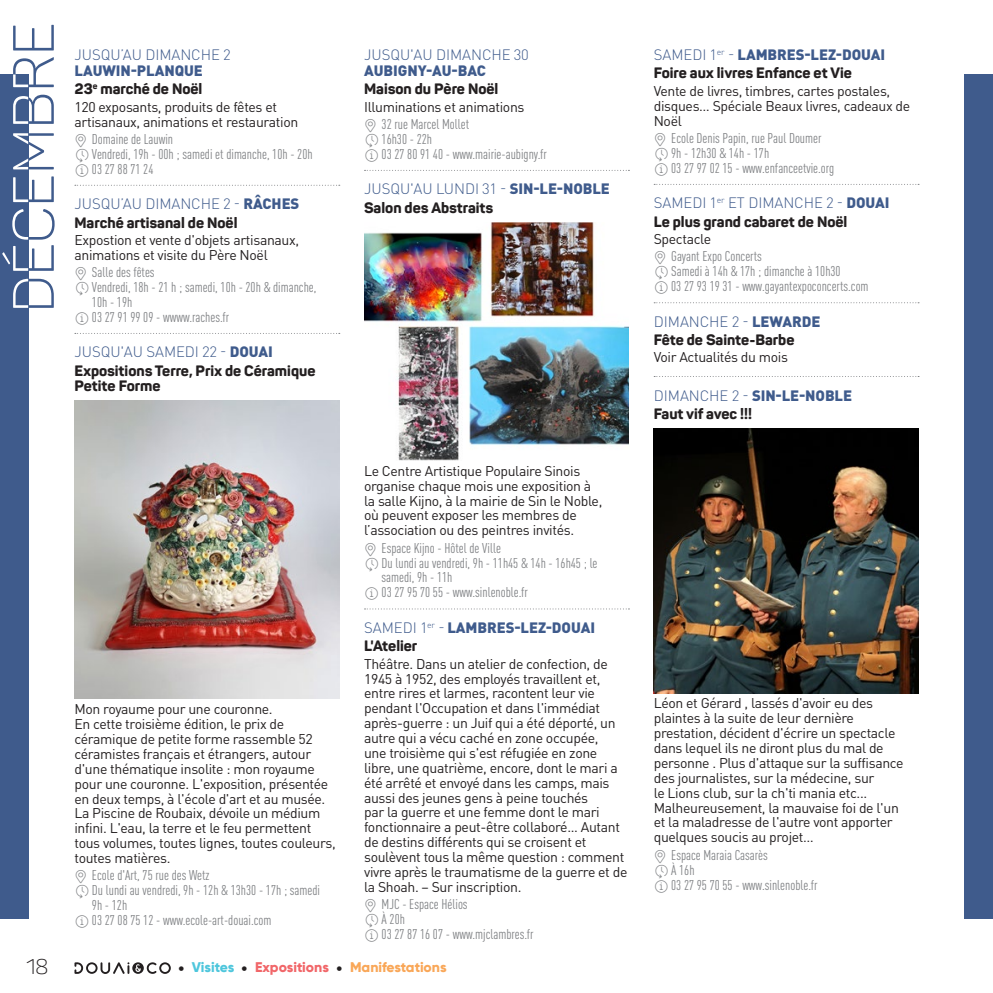
<style>
.page{position:relative;width:993px;height:993px;background:#fff}
.page>*{position:absolute;margin:0;border:0;box-sizing:border-box;transform-origin:0 0}
.t1{font:300 21px "Panton";color:#231f20}
.TITRE_OCT{font:800 14.88px/15.8px "Panton";color:#231f20}
.DATE_DEC{font:300 14.88px/15.8px "DIN Pro";letter-spacing:-.005em;color:#3f5b8c}
.DATE_DEC-2{font:900 14.88px "DIN Pro";letter-spacing:-.005em;color:#3f5b8c}
.TXT_COURANT{font:14px/14.9px "DIN Pro";letter-spacing:-.025em;color:#231f20}
.LIEU_ACTU_NOV{font:condensed 14px/14.9px "DIN Pro";color:#808285}
.t2{font:800 14px "Gilroy";color:#f9a758}
.s1{font-weight:900}
.s2{font-family:"Panton Icons A";font-weight:700;font-stretch:normal}
.s3{font-family:"Panton Icons D";font-weight:700;font-stretch:normal}
.s4{font-weight:300}
.s5{font-size:15.22px;color:#231f20}
.s6{color:#4ec6dc}
.s7{color:#f16669}
</style>
<div class="page">
<div style="left:0;top:74px;width:28px;height:844px;background:#3f5b8c"></div>
<svg style="left:2px;top:25px;width:53px;height:283px"></svg>
<div style="left:964px;top:74px;width:28px;height:844px;background:#3f5b8c"></div>
<svg style="left:75px;top:185px;width:265px;height:1px"></svg>
<svg style="left:75px;top:333px;width:265px;height:1px"></svg>
<img style="left:74px;top:401px;width:265px;height:297px">
<svg style="left:364px;top:170px;width:265px;height:1px"></svg>
<svg style="left:364px;top:608px;width:265px;height:1px"></svg>
<img style="left:364px;top:222px;width:264px;height:238px">
<svg style="left:654px;top:184px;width:264px;height:1px"></svg>
<svg style="left:654px;top:302px;width:264px;height:1px"></svg>
<svg style="left:654px;top:376px;width:264px;height:1px"></svg>
<img style="left:653px;top:428px;width:265px;height:264px">
<svg style="left:74px;top:962px;width:97px;height:11px"></svg>
<p class="t1" style="left:26px;top:953px;width:24px">18</p>
<p class="DATE_DEC" style="left:75px;top:46px;width:158px">JUSQU’AU DIMANCHE 2<br><span class="s1">LAUWIN-PLANQUE</span></p>
<p class="TITRE_OCT" style="left:74px;top:81px;width:129px">23<sup>e</sup> marché de Noël</p>
<p class="TXT_COURANT" style="left:74px;top:98px;width:225px">120 exposants, produits de fêtes et artisanaux, animations et restauration</p>
<p class="LIEU_ACTU_NOV" style="left:74px;top:130px;width:100px"><span class="s2">A</span> Domaine de Lauwin</p>
<p class="LIEU_ACTU_NOV" style="left:74px;top:145px;width:239px"><span class="s3">A</span> Vendredi, 19h - 00h ; samedi et dimanche, 10h - 20h</p>
<p class="LIEU_ACTU_NOV" style="left:74px;top:160px;width:80px"><span class="s3">B</span> 03 27 88 71 24</p>
<p class="DATE_DEC" style="left:75px;top:195px;width:226px">JUSQU’AU DIMANCHE 2 - <span class="s1">RÂCHES</span></p>
<p class="TITRE_OCT" style="left:74px;top:214px;width:164px">Marché artisanal de Noël</p>
<p class="TXT_COURANT" style="left:74px;top:231px;width:226px">Expostion et vente d'objets artisanaux, animations et visite du Père Noël</p>
<p class="LIEU_ACTU_NOV" style="left:74px;top:264px;width:82px"><span class="s2">A</span> Salle des fêtes</p>
<p class="LIEU_ACTU_NOV" style="left:92px;top:278px;width:226px;text-indent:-18px"><span class="s3">A</span> Vendredi, 18h - 21 h ; samedi, 10h - 20h &amp; dimanche,<br>10h - 19h</p>
<p class="LIEU_ACTU_NOV" style="left:74px;top:308px;width:156px"><span class="s3">B</span> 03 27 91 99 09 - wwww.raches.fr</p>
<p class="DATE_DEC" style="left:75px;top:343px;width:200px">JUSQU'AU SAMEDI 22 - <span class="s1">DOUAI</span></p>
<p class="TITRE_OCT" style="left:74px;top:362px;width:242px">Expositions Terre, Prix de Céramique<br>Petite Forme</p>
<p class="TXT_COURANT" style="left:74px;top:700px;width:200px">Mon royaume pour une couronne.</p>
<p class="TXT_COURANT" style="left:74px;top:715px;width:263px">En cette troisième édition, le prix de céramique de petite forme rassemble 52 céramistes français et étrangers, autour d'une thématique insolite : mon royaume pour une couronne. L'exposition, présentée en deux temps, à l'école d'art et au musée.<br>La Piscine de Roubaix, dévoile un médium infini. L'eau, la terre et le feu permettent tous volumes, toutes lignes, toutes couleurs, toutes matières.</p>
<p class="LIEU_ACTU_NOV" style="left:74px;top:866px;width:136px"><span class="s2">A</span> Ecole d'Art, 75 rue des Wetz</p>
<p class="LIEU_ACTU_NOV" style="left:92px;top:881px;width:229px;text-indent:-18px"><span class="s3">A</span> Du lundi au vendredi, 9h - 12h &amp; 13h30 - 17h ; samedi<br>9h - 12h</p>
<p class="LIEU_ACTU_NOV" style="left:74px;top:911px;width:198px"><span class="s3">B</span> 03 27 08 75 12 - www.ecole-art-douai.com</p>
<p class="DATE_DEC" style="left:364px;top:46px;width:166px">JUSQU'AU DIMANCHE 30<br><span class="s1">AUBIGNY-AU-BAC</span></p>
<p class="TITRE_OCT" style="left:364px;top:81px;width:136px">Maison du Père Noël</p>
<p class="TXT_COURANT" style="left:364px;top:98px;width:162px">Illuminations et animations</p>
<p class="LIEU_ACTU_NOV" style="left:364px;top:115px;width:106px"><span class="s2">A</span> 32 rue Marcel Mollet</p>
<p class="LIEU_ACTU_NOV" style="left:364px;top:130px;width:69px"><span class="s3">A</span> 16h30 - 22h</p>
<p class="LIEU_ACTU_NOV" style="left:364px;top:145px;width:184px"><span class="s3">B</span> 03 27 80 91 40 - www.mairie-aubigny.fr</p>
<p class="DATE_DEC" style="left:364px;top:180px;width:247px">JUSQU'AU LUNDI 31 - <span class="s1">SIN-LE-NOBLE</span></p>
<p class="TITRE_OCT" style="left:364px;top:199px;width:130px">Salon des Abstraits</p>
<p class="TXT_COURANT" style="left:364px;top:461px;width:240px">Le Centre Artistique Populaire Sinois organise chaque mois une exposition à la salle Kijno, à la mairie de Sin le Noble, où peuvent exposer les membres de l’association ou des peintres invités.</p>
<p class="LIEU_ACTU_NOV" style="left:364px;top:539px;width:138px"><span class="s2">A</span> Espace Kijno - Hôtel de Ville</p>
<p class="LIEU_ACTU_NOV" style="left:381px;top:554px;width:217px;text-indent:-18px"><span class="s3">A</span> Du lundi au vendredi, 9h - 11h45 &amp; 14h - 16h45 ; le samedi, 9h - 11h</p>
<p class="LIEU_ACTU_NOV" style="left:364px;top:583px;width:165px"><span class="s3">B</span> 03 27 95 70 55 - www.sinlenoble.fr</p>
<p class="DATE_DEC-2" style="left:364px;top:614px;width:232px"><span class="s4">SAMEDI 1</span><sup>er</sup> <span class="s4">-</span> LAMBRES-LEZ-DOUAI</p>
<p class="TITRE_OCT" style="left:364px;top:637px;width:55px">L'Atelier</p>
<p class="TXT_COURANT" style="left:364px;top:654px;width:265px">Théâtre. Dans un atelier de confection, de 1945 à 1952, des employés travaillent et, entre rires et larmes, racontent leur vie pendant l'Occupation et dans l'immédiat après-guerre : un Juif qui a été déporté, un autre qui a vécu caché en zone occupée,<br>une troisième qui s'est réfugiée en zone libre, une quatrième, encore, dont le mari a été arrêté et envoyé dans les camps, mais aussi des jeunes gens à peine touchés<br>par la guerre et une femme dont le mari fonctionnaire a peut-être collaboré... Autant de destins différents qui se croisent et soulèvent tous la même question : comment vivre après le traumatisme de la guerre et de la Shoah. – Sur inscription.</p>
<p class="LIEU_ACTU_NOV" style="left:364px;top:895px;width:105px"><span class="s2">A</span> MJC - Espace Hélios</p>
<p class="LIEU_ACTU_NOV" style="left:364px;top:910px;width:42px"><span class="s3">A</span> À 20h</p>
<p class="LIEU_ACTU_NOV" style="left:364px;top:925px;width:171px"><span class="s3">B</span> 03 27 87 16 07 - www.mjclambres.fr</p>
<p class="t2" style="left:178px;top:958px;width:269px"><span class="s5">•</span> <span class="s6">Visites</span> <span class="s5">•</span> <span class="s7">Expositions</span> <span class="s5">•</span> Manifestations</p>
<p class="DATE_DEC-2" style="left:653px;top:42px;width:233px"><span class="s4">SAMEDI 1</span><sup>er</sup> <span class="s4">-</span> LAMBRES-LEZ-DOUAI</p>
<p class="TITRE_OCT" style="left:653px;top:65px;width:199px">Foire aux livres Enfance et Vie</p>
<p class="TXT_COURANT" style="left:653px;top:82px;width:258px">Vente de livres, timbres, cartes postales, disques… Spéciale Beaux livres, cadeaux de<br>Noël</p>
<p class="LIEU_ACTU_NOV" style="left:653px;top:129px;width:169px"><span class="s2">A</span> Ecole Denis Papin, rue Paul Doumer</p>
<p class="LIEU_ACTU_NOV" style="left:653px;top:144px;width:117px"><span class="s3">A</span> 9h - 12h30 &amp; 14h - 17h</p>
<p class="LIEU_ACTU_NOV" style="left:653px;top:159px;width:182px"><span class="s3">B</span> 03 27 97 02 15 - www.enfanceetvie.org</p>
<p class="DATE_DEC" style="left:653px;top:194px;width:237px">SAMEDI 1<sup>er</sup> ET DIMANCHE 2 - <span class="s1">DOUAI</span></p>
<p class="TITRE_OCT" style="left:653px;top:213px;width:195px">Le plus grand cabaret de Noël</p>
<p class="TXT_COURANT" style="left:653px;top:230px;width:59px">Spectacle</p>
<p class="LIEU_ACTU_NOV" style="left:653px;top:248px;width:109px"><span class="s2">A</span> Gayant Expo Concerts</p>
<p class="LIEU_ACTU_NOV" style="left:653px;top:263px;width:188px"><span class="s3">A</span> Samedi à 14h &amp; 17h ; dimanche à 10h30</p>
<p class="LIEU_ACTU_NOV" style="left:653px;top:278px;width:216px"><span class="s3">B</span> 03 27 93 19 31 - www.gayantexpoconcerts.com</p>
<p class="DATE_DEC" style="left:653px;top:312px;width:168px">DIMANCHE 2 - <span class="s1">LEWARDE</span></p>
<p class="TITRE_OCT" style="left:653px;top:332px;width:142px">Fête de Sainte-Barbe</p>
<p class="TXT_COURANT" style="left:653px;top:348px;width:136px">Voir Actualités du mois</p>
<p class="DATE_DEC-2" style="left:653px;top:382px;width:200px"><span class="s4">DIMANCHE 2 -</span> SIN-LE-NOBLE</p>
<p class="TITRE_OCT" style="left:653px;top:405px;width:100px">Faut vif avec !!!</p>
<p class="TXT_COURANT" style="left:653px;top:694px;width:251px">Léon et Gérard , lassés d'avoir eu des plaintes à la suite de leur dernière prestation, décident d'écrire un spectacle dans lequel ils ne diront plus du mal de personne . Plus d'attaque sur la suffisance des journalistes, sur la médecine, sur<br>le Lions club, sur la ch'ti mania etc...<br>Malheureusement, la mauvaise foi de l'un et la maladresse de l'autre vont apporter quelques soucis au projet…</p>
<p class="LIEU_ACTU_NOV" style="left:653px;top:846px;width:116px"><span class="s2">A</span> Espace Maraia Casarès</p>
<p class="LIEU_ACTU_NOV" style="left:653px;top:860px;width:42px"><span class="s3">A</span> À 16h</p>
<p class="LIEU_ACTU_NOV" style="left:653px;top:875px;width:165px"><span class="s3">B</span> 03 27 95 70 55 - www.sinlenoble.fr</p>
</div>
